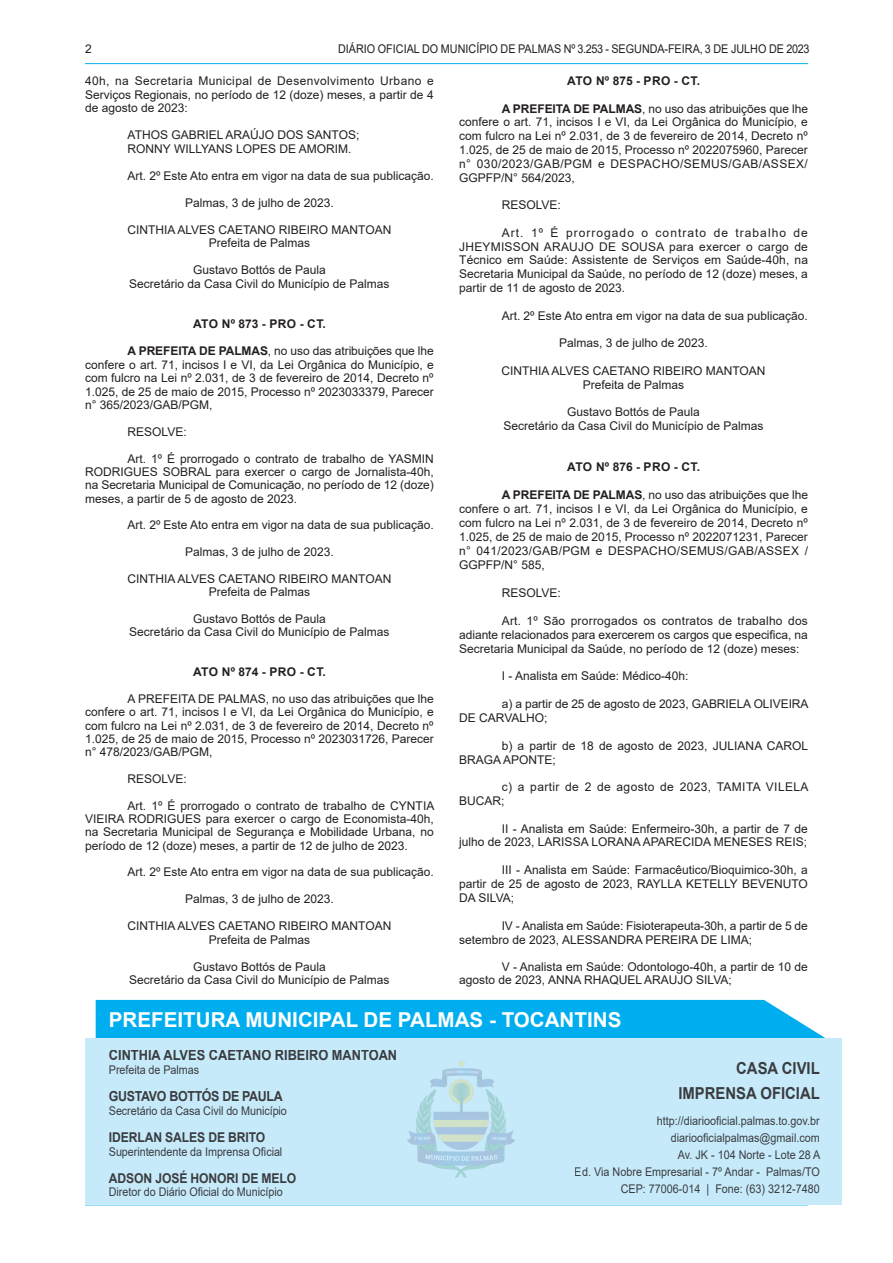
<style>
.page{position:relative;width:893px;height:1263px;background:#fff}
.page>*{position:absolute;margin:0;border:0;box-sizing:border-box;transform-origin:0 0}
.t1{font:700 20.55px "Arial";color:#fff}
.t2{font:700 16.5px/25.7px "Arial";color:#231f20;text-align:right;scale:.9 1}
.t3{font:700 14.25px "Arial";color:#231f20;scale:.9 1}
.t4{font:700 13.8px "Arial";letter-spacing:-.025em;color:#231f20;scale:.9 1}
.t5{font:700 13.5px "Arial";letter-spacing:-.01em;color:#231f20;scale:.9 1}
.TEXTO{font:12px/13.8px "Arial";color:#231f20;text-align:justify}
.ASSINATURA{font:12px "Arial";color:#231f20}
.TEXTO-2{font:12px/17.1px "Arial";color:#231f20;text-align:right;scale:.9 1}
.TITULO{font:700 12px "Arial";letter-spacing:.015em;color:#231f20}
.TEXTO-3{font:12px/13.8px "Arial";letter-spacing:.03em;color:#231f20}
.s1{font-weight:700}
</style>
<div class="page">
<hr style="left:85px;top:63px;width:723px;height:1px;background:#00aeef">
<hr style="left:85px;top:1204px;width:723px;height:1px;background:#00aeef">
<div style="left:96px;top:1000px;width:729px;height:38px;background:#00aeef"></div>
<div style="left:85px;top:1038px;width:757px;height:166px;background:#c6eafa"></div>
<img style="left:408px;top:1060px;width:106px;height:118px">
<p class="TEXTO" style="left:85px;top:42px;width:8px">2</p>
<p class="TEXTO-2" style="left:338px;top:40px;width:525px">DIÁRIO OFICIAL DO MUNICÍPIO DE PALMAS Nº 3.253 - SEGUNDA-FEIRA, 3 DE JULHO DE 2023</p>
<p class="TEXTO" style="left:85px;top:74px;width:350px">40h, na Secretaria Municipal de Desenvolvimento Urbano e Serviços Regionais, no período de 12 (doze) meses, a partir de 4 de agosto de 2023:</p>
<p class="TEXTO" style="left:128px;top:128px;width:233px">ATHOS GABRIEL ARAÚJO DOS SANTOS;</p>
<p class="TEXTO" style="left:128px;top:142px;width:226px">RONNY WILLYANS LOPES DE AMORIM.</p>
<p class="TEXTO" style="left:128px;top:169px;width:308px">Art. 2º Este Ato entra em vigor na data de sua publicação.</p>
<p class="ASSINATURA" style="left:185px;top:194px;width:150px">Palmas, 3 de julho de 2023.</p>
<p class="ASSINATURA" style="left:127px;top:221px;width:266px">CINTHIA ALVES CAETANO RIBEIRO MANTOAN</p>
<p class="ASSINATURA" style="left:209px;top:235px;width:103px">Prefeita de Palmas</p>
<p class="ASSINATURA" style="left:193px;top:262px;width:134px">Gustavo Bottós de Paula</p>
<p class="ASSINATURA" style="left:129px;top:275px;width:262px">Secretário da Casa Civil do Município de Palmas</p>
<p class="TITULO" style="left:193px;top:316px;width:134px">ATO Nº 873 - PRO - CT.</p>
<p class="TEXTO" style="left:85px;top:344px;width:350px;text-indent:43px"><span class="s1">A PREFEITA DE PALMAS</span>, no uso das atribuições que lhe confere o art. 71, incisos I e VI, da Lei Orgânica do Município, e com fulcro na Lei nº 2.031, de 3 de fevereiro de 2014, Decreto nº 1.025, de 25 de maio de 2015, Processo nº 2023033379, Parecer n° 365/2023/GAB/PGM,</p>
<p class="TEXTO" style="left:128px;top:425px;width:61px">RESOLVE:</p>
<p class="TEXTO" style="left:85px;top:452px;width:350px;line-height:13.4px;text-indent:43px">Art. 1º É prorrogado o contrato de trabalho de YASMIN RODRIGUES SOBRAL para exercer o cargo de Jornalista-40h, na Secretaria Municipal de Comunicação, no período de 12 (doze) meses, a partir de 5 de agosto de 2023.</p>
<p class="TEXTO" style="left:128px;top:518px;width:308px">Art. 2º Este Ato entra em vigor na data de sua publicação.</p>
<p class="ASSINATURA" style="left:185px;top:543px;width:150px">Palmas, 3 de julho de 2023.</p>
<p class="ASSINATURA" style="left:127px;top:570px;width:266px">CINTHIA ALVES CAETANO RIBEIRO MANTOAN</p>
<p class="ASSINATURA" style="left:209px;top:584px;width:103px">Prefeita de Palmas</p>
<p class="ASSINATURA" style="left:193px;top:610px;width:134px">Gustavo Bottós de Paula</p>
<p class="ASSINATURA" style="left:129px;top:624px;width:262px">Secretário da Casa Civil do Município de Palmas</p>
<p class="TITULO" style="left:193px;top:663px;width:134px">ATO Nº 874 - PRO - CT.</p>
<p class="TEXTO" style="left:85px;top:692px;width:350px;line-height:13.4px;text-indent:43px">A PREFEITA DE PALMAS, no uso das atribuições que lhe confere o art. 71, incisos I e VI, da Lei Orgânica do Município, e com fulcro na Lei nº 2.031, de 3 de fevereiro de 2014, Decreto nº 1.025, de 25 de maio de 2015, Processo nº 2023031726, Parecer n° 478/2023/GAB/PGM,</p>
<p class="TEXTO" style="left:128px;top:772px;width:61px">RESOLVE:</p>
<p class="TEXTO" style="left:85px;top:799px;width:351px;line-height:13.4px;text-indent:43px">Art. 1º É prorrogado o contrato de trabalho de CYNTIA VIEIRA RODRIGUES para exercer o cargo de Economista-40h, na Secretaria Municipal de Segurança e Mobilidade Urbana, no período de 12 (doze) meses, a partir de 12 de julho de 2023.</p>
<p class="TEXTO" style="left:128px;top:865px;width:308px">Art. 2º Este Ato entra em vigor na data de sua publicação.</p>
<p class="ASSINATURA" style="left:185px;top:891px;width:150px">Palmas, 3 de julho de 2023.</p>
<p class="ASSINATURA" style="left:127px;top:918px;width:266px">CINTHIA ALVES CAETANO RIBEIRO MANTOAN</p>
<p class="ASSINATURA" style="left:209px;top:931px;width:103px">Prefeita de Palmas</p>
<p class="ASSINATURA" style="left:193px;top:958px;width:134px">Gustavo Bottós de Paula</p>
<p class="ASSINATURA" style="left:129px;top:972px;width:262px">Secretário da Casa Civil do Município de Palmas</p>
<p class="TITULO" style="left:567px;top:73px;width:134px">ATO Nº 875 - PRO - CT.</p>
<p class="TEXTO" style="left:459px;top:101px;width:350px;text-indent:43px"><span class="s1">A PREFEITA DE PALMAS</span>, no uso das atribuições que lhe confere o art. 71, incisos I e VI, da Lei Orgânica do Município, e com fulcro na Lei nº 2.031, de 3 de fevereiro de 2014, Decreto nº 1.025, de 25 de maio de 2015, Processo nº 2022075960, Parecer n° 030/2023/GAB/PGM e DESPACHO/SEMUS/GAB/ASSEX/ GGPFP/N° 564/2023,</p>
<p class="TEXTO" style="left:502px;top:198px;width:61px">RESOLVE:</p>
<p class="TEXTO" style="left:459px;top:226px;width:350px;text-indent:43px">Art. 1º É prorrogado o contrato de trabalho de JHEYMISSON ARAUJO DE SOUSA para exercer o cargo de Técnico em Saúde: Assistente de Serviços em Saúde-40h, na Secretaria Municipal da Saúde, no período de 12 (doze) meses, a partir de 11 de agosto de 2023.</p>
<p class="TEXTO" style="left:502px;top:308px;width:308px">Art. 2º Este Ato entra em vigor na data de sua publicação.</p>
<p class="ASSINATURA" style="left:559px;top:335px;width:150px">Palmas, 3 de julho de 2023.</p>
<p class="ASSINATURA" style="left:502px;top:362px;width:266px">CINTHIA ALVES CAETANO RIBEIRO MANTOAN</p>
<p class="ASSINATURA" style="left:583px;top:376px;width:103px">Prefeita de Palmas</p>
<p class="ASSINATURA" style="left:567px;top:404px;width:134px">Gustavo Bottós de Paula</p>
<p class="ASSINATURA" style="left:503px;top:417px;width:262px">Secretário da Casa Civil do Município de Palmas</p>
<p class="TITULO" style="left:567px;top:459px;width:134px">ATO Nº 876 - PRO - CT.</p>
<p class="TEXTO" style="left:459px;top:488px;width:350px;text-indent:43px"><span class="s1">A PREFEITA DE PALMAS</span>, no uso das atribuições que lhe confere o art. 71, incisos I e VI, da Lei Orgânica do Município, e com fulcro na Lei nº 2.031, de 3 de fevereiro de 2014, Decreto nº 1.025, de 25 de maio de 2015, Processo nº 2022071231, Parecer n° 041/2023/GAB/PGM e DESPACHO/SEMUS/GAB/ASSEX / GGPFP/N° 585,</p>
<p class="TEXTO" style="left:502px;top:585px;width:61px">RESOLVE:</p>
<p class="TEXTO" style="left:459px;top:613px;width:350px;text-indent:43px">Art. 1º São prorrogados os contratos de trabalho dos adiante relacionados para exercerem os cargos que especifica, na Secretaria Municipal da Saúde, no período de 12 (doze) meses:</p>
<p class="TEXTO" style="left:502px;top:669px;width:188px">I - Analista em Saúde: Médico-40h:</p>
<p class="TEXTO" style="left:459px;top:697px;width:351px;text-indent:43px">a) a partir de 25 de agosto de 2023, GABRIELA OLIVEIRA<br>DE CARVALHO;</p>
<p class="TEXTO" style="left:459px;top:738px;width:351px;text-indent:43px">b) a partir de 18 de agosto de 2023, JULIANA CAROL<br>BRAGA APONTE;</p>
<p class="TEXTO-3" style="left:459px;top:780px;width:351px;text-indent:43px">c) a partir de 2 de agosto de 2023, TAMITA VILELA<br>BUCAR;</p>
<p class="TEXTO" style="left:459px;top:821px;width:350px;text-align:right">II - Analista em Saúde: Enfermeiro-30h, a partir de 7 de<br>julho de 2023, LARISSA LORANA APARECIDA MENESES REIS;</p>
<p class="TEXTO" style="left:459px;top:863px;width:350px;text-indent:43px">III - Analista em Saúde: Farmacêutico/Bioquimico-30h, a partir de 25 de agosto de 2023, RAYLLA KETELLY BEVENUTO DA SILVA;</p>
<p class="TEXTO" style="left:459px;top:919px;width:350px;text-indent:43px">IV - Analista em Saúde: Fisioterapeuta-30h, a partir de 5 de setembro de 2023, ALESSANDRA PEREIRA DE LIMA;</p>
<p class="TEXTO" style="left:459px;top:960px;width:350px;text-indent:43px">V - Analista em Saúde: Odontologo-40h, a partir de 10 de agosto de 2023, ANNA RHAQUEL ARAUJO SILVA;</p>
<p class="t1" style="left:109px;top:1005px;width:514px">PREFEITURA MUNICIPAL DE PALMAS - TOCANTINS</p>
<p class="t3" style="left:109px;top:1045px;width:322px">CINTHIA ALVES CAETANO RIBEIRO MANTOAN</p>
<p class="TEXTO-2" style="left:109px;top:1061px;width:102px">Prefeita de Palmas</p>
<p class="t4" style="left:109px;top:1086px;width:195px">GUSTAVO BOTTÓS DE PAULA</p>
<p class="TEXTO-2" style="left:109px;top:1102px;width:199px">Secretário da Casa Civil do Município</p>
<p class="t5" style="left:109px;top:1128px;width:175px">IDERLAN SALES DE BRITO</p>
<p class="TEXTO-2" style="left:109px;top:1143px;width:194px">Superintendente da Imprensa Oficial</p>
<p class="t5" style="left:109px;top:1168px;width:210px">ADSON JOSÉ HONORI DE MELO</p>
<p class="TEXTO-2" style="left:109px;top:1183px;width:195px">Diretor do Diário Oficial do Município</p>
<h2 class="t2" style="left:678px;top:1055px;width:159px">CASA CIVIL<br>IMPRENSA OFICIAL</h2>
<p class="TEXTO-2" style="left:575px;top:1112px;width:274px">http://diariooficial.palmas.to.gov.br diariooficialpalmas@gmail.com<br>Av. JK - 104 Norte - Lote 28 A<br>Ed. Via Nobre Empresarial - 7º Andar - Palmas/TO CEP: 77006-014 | Fone: (63) 3212-7480</p>
</div>
